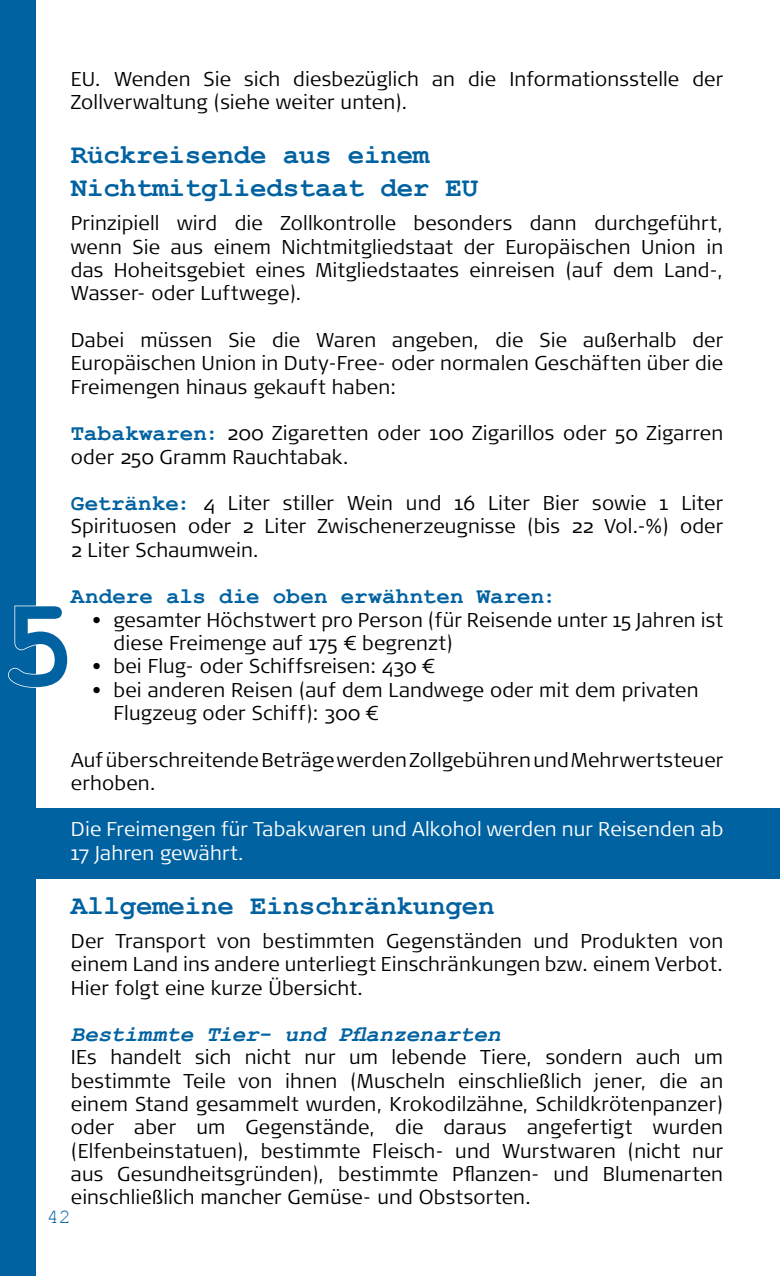
<style>
.page{position:relative;width:780px;height:1276px;background:#fff}
.page>*{position:absolute;margin:0;border:0;box-sizing:border-box;transform-origin:0 0}
.t1{font:700 125px "Courier New";color:#0062a1}
.t2{font:700 27.5px/33px "Courier New";letter-spacing:-.01em;color:#0062a1}
.t3{font:700 22.5px "Courier New";letter-spacing:.005em;color:#0062a1}
.t4{font:italic 700 22.5px "Courier New";color:#0062a1}
.t5{font:300 20px/23.2px "Signa OT";letter-spacing:.01em;color:#000}
.t6{font:300 20px/23.2px "Signa OT";letter-spacing:.01em;color:#fff}
.t7{font:20px "Courier New";color:#0062a1}
.s1{font-family:"Courier New";font-weight:700;font-size:22.5px;color:#0062a1}
</style>
<div class="page">
<div style="left:0;top:808px;width:780px;height:71px;background:#0062a1"></div>
<div style="left:0;top:0;width:35px;height:1276px;background:#0062a1"></div>
<svg style="left:8px;top:605px;width:28px;height:83px"></svg>
<p class="t5" style="left:71px;top:67px;width:653px">EU. Wenden Sie sich diesbezüglich an die Informationsstelle der<br>Zollverwaltung (siehe weiter unten).</p>
<h2 class="t2" style="left:71px;top:137px;width:409px">Rückreisende aus einem<br>Nichtmitgliedstaat der EU</h2>
<p class="t5" style="left:71px;top:212px;width:654px;text-align:justify">Prinzipiell wird die Zollkontrolle besonders dann durchgeführt, wenn Sie aus einem Nichtmitgliedstaat der Europäischen Union in das Hoheitsgebiet eines Mitgliedstaates einreisen (auf dem Land-, Wasser- oder Luftwege).</p>
<p class="t5" style="left:71px;top:328px;width:654px;text-align:justify">Dabei müssen Sie die Waren angeben, die Sie außerhalb der Europäischen Union in Duty-Free- oder normalen Geschäften über die Freimengen hinaus gekauft haben:</p>
<p class="t5" style="left:71px;top:422px;width:654px"><span class="s1">Tabakwaren:</span> 200 Zigaretten oder 100 Zigarillos oder 50 Zigarren oder 250 Gramm Rauchtabak.</p>
<p class="t5" style="left:71px;top:491px;width:654px;text-align:justify"><span class="s1">Getränke:</span> 4 Liter stiller Wein und 16 Liter Bier sowie 1 Liter Spirituosen oder 2 Liter Zwischenerzeugnisse (bis 22 Vol.-%) oder 2 Liter Schaumwein.</p>
<p class="t3" style="left:71px;top:582px;width:486px">Andere als die oben erwähnten Waren:</p>
<p class="t5" style="left:113px;top:608px;width:611px;text-indent:-21px">• gesamter Höchstwert pro Person (für Reisende unter 15 Jahren ist diese Freimenge auf 175 € begrenzt)</p>
<p class="t5" style="left:92px;top:655px;width:344px">• bei Flug- oder Schiffsreisen: 430 €</p>
<p class="t5" style="left:114px;top:678px;width:586px;text-indent:-21px">• bei anderen Reisen (auf dem Landwege oder mit dem privaten<br>Flugzeug oder Schiff): 300 €</p>
<p class="t5" style="left:71px;top:748px;width:653px">AufüberschreitendeBeträgewerdenZollgebührenundMehrwertsteuer erhoben.</p>
<p class="t6" style="left:71px;top:818px;width:653px">Die Freimengen für Tabakwaren und Alkohol werden nur Reisenden ab<br>17 Jahren gewährt.</p>
<h2 class="t2" style="left:71px;top:888px;width:425px">Allgemeine Einschränkungen</h2>
<p class="t5" style="left:71px;top:929px;width:653px;text-align:justify">Der Transport von bestimmten Gegenständen und Produkten von einem Land ins andere unterliegt Einschränkungen bzw. einem Verbot.<br>Hier folgt eine kurze Übersicht.</p>
<p class="t4" style="left:71px;top:1018px;width:431px">Bestimmte Tier- und Pflanzenarten</p>
<p class="t5" style="left:71px;top:1046px;width:653px;text-align:justify">IEs handelt sich nicht nur um lebende Tiere, sondern auch um bestimmte Teile von ihnen (Muscheln einschließlich jener, die an einem Stand gesammelt wurden, Krokodilzähne, Schildkrötenpanzer) oder aber um Gegenstände, die daraus angefertigt wurden (Elfenbeinstatuen), bestimmte Fleisch- und Wurstwaren (nicht nur aus Gesundheitsgründen), bestimmte Pflanzen- und Blumenarten einschließlich mancher Gemüse- und Obstsorten.</p>
<h1 class="t1" style="left:1px;top:569px;width:77px">5</h1>
<p class="t7" style="left:47px;top:1204px;width:25px">42</p>
</div>
